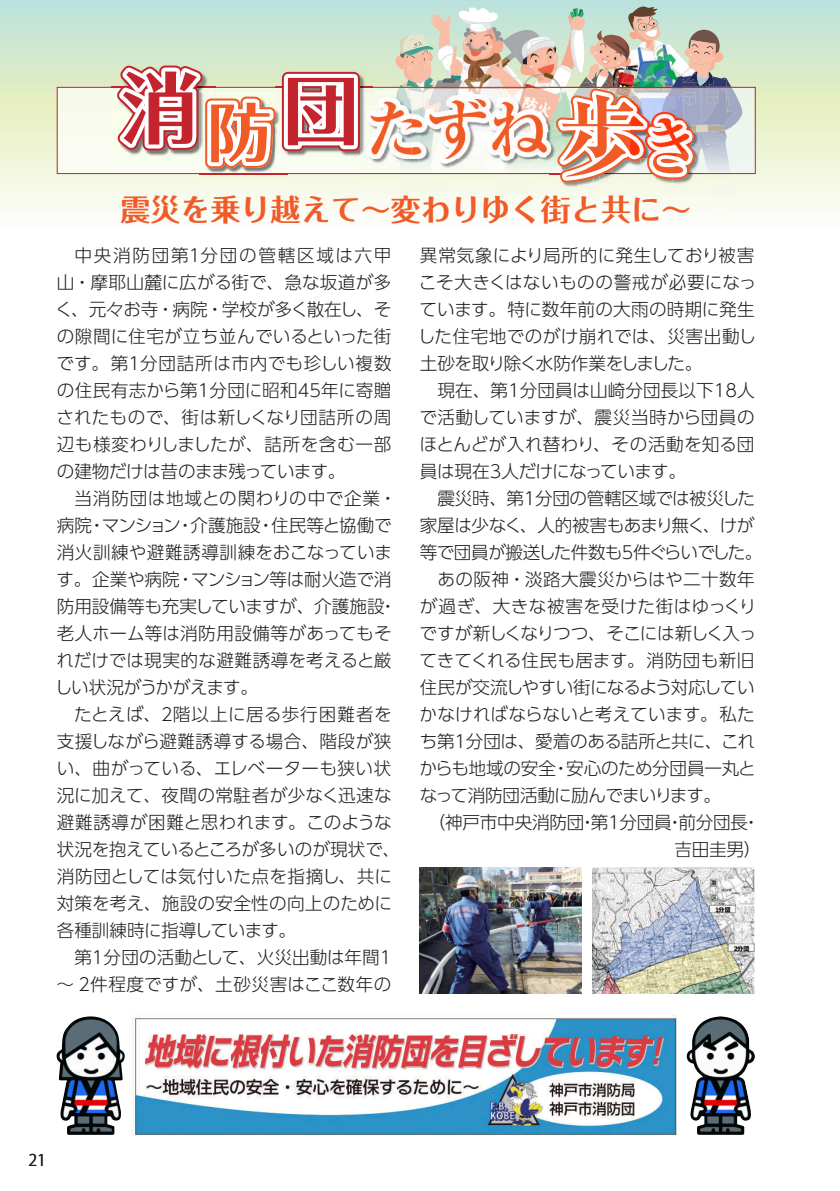
<style>
.page{position:relative;width:840px;height:1191px;background:#fff}
.page>*{position:absolute;margin:0;border:0;box-sizing:border-box;transform-origin:0 0}
.t1{font:90px "Ryumin Pro Bold 90 msp RKSJ H";color:#f15b27}
.t2{font:78px "Folk Pro Bold 90 msp RKSJ H";color:#c3242d}
.t3{font:30px "Folk Pro Bold 90 msp RKSJ H";color:#f15b27}
.t4{font:17.6px/27px "UD Shin Go Pr 6 Light 90 msp RKSJ H";letter-spacing:-.01em;color:#231f20;text-align:justify}
.t5{font:17.6px "UD Shin Go Pr 6 Light 90 msp RKSJ H";letter-spacing:-.04em;color:#231f20}
.t6{font:17.6px "UD Shin Go Pr 6 Light 90 msp RKSJ H";letter-spacing:.02em;color:#231f20}
.t7{font:17.6px "UD Shin Go Pr 6 Light 90 msp RKSJ H";letter-spacing:-.03em;color:#231f20}
.t8{font:17.6px "UD Shin Go Pr 6 Light 90 msp RKSJ H";letter-spacing:-.07em;color:#231f20}
.t9{font:17.6px "UD Shin Go Pr 6 Light 90 msp RKSJ H";letter-spacing:-.045em;color:#231f20}
.t10{font:16px "Koz Go Pro Regular 90 msp RKSJ H";color:#231f20}
.s1{font-size:75px}
.s2{font-size:62.8px}
</style>
<div class="page">
<svg style="left:0;top:0;width:839px;height:212px"></svg>
<img style="left:430px;top:14px;width:21px;height:13px">
<img style="left:469px;top:24px;width:22px;height:3px">
<img style="left:458px;top:7px;width:40px;height:17px">
<img style="left:657px;top:16px;width:3px;height:14px">
<img style="left:627px;top:7px;width:30px;height:23px">
<svg style="left:637px;top:17px;width:20px;height:13px"></svg>
<img style="left:560px;top:26px;width:11px;height:11px">
<img style="left:571px;top:16px;width:14px;height:21px">
<img style="left:569px;top:29px;width:15px;height:8px">
<svg style="left:568px;top:8px;width:16px;height:19px"></svg>
<img style="left:695px;top:30px;width:24px;height:7px">
<img style="left:402px;top:35px;width:9px;height:2px">
<svg style="left:57px;top:87px;width:698px;height:87px;fill:#f8fbee"></svg>
<img style="left:360px;top:173px;width:35px;height:8px">
<img style="left:360px;top:89px;width:35px;height:84px">
<svg style="left:395px;top:37px;width:359px;height:178px"></svg>
<img style="left:199px;top:172px;width:88px;height:9px">
<img style="left:199px;top:173px;width:88px;height:1px">
<img style="left:366px;top:89px;width:6px;height:77px">
<svg style="left:106px;top:56px;width:260px;height:116px"></svg>
<img style="left:686px;top:1016px;width:68px;height:118px">
<img style="left:57px;top:1016px;width:68px;height:118px">
<img style="left:134px;top:1015px;width:543px;height:121px">
<img style="left:419px;top:867px;width:162px;height:127px">
<img style="left:592px;top:867px;width:162px;height:127px">
<img style="left:411px;top:27px;width:143px;height:136px">
<img style="left:585px;top:30px;width:110px;height:66px">
<img style="left:365px;top:97px;width:46px;height:62px">
<img style="left:629px;top:96px;width:67px;height:62px">
<h2 class="t2" style="left:121px;top:79px;width:239px">消<sub>防</sub><span class="s1">団</span></h2>
<h1 class="t1" style="left:557px;top:102px;width:146px">歩<span class="s2">き</span></h1>
<h3 class="t3" style="left:120px;top:198px;width:571px">震災を乗り越えて～変わりゆく街と共に～</h3>
<p class="t4" style="left:55px;top:244px;width:337px;text-indent:19px">中央消防団第1分団の管轄区域は六甲山・摩耶山麓に広がる街で、急な坂道が多く、元々お寺・病院・学校が多く散在し、その隙間に住宅が立ち並んでいるといった街です。第1分団詰所は市内でも珍しい複数の住民有志から第1分団に昭和45年に寄贈されたもので、街は新しくなり団詰所の周辺も様変わりしましたが、詰所を含む一部の建物だけは昔のまま残っています。</p>
<p class="t4" style="left:55px;top:487px;width:343px;text-align:left;text-indent:20px">当消防団は地域との関わりの中で企業・病院・マンション・介護施設・住民等と協働で消火訓練や避難誘導訓練をおこなっています。企業や病院・マンション等は耐火造で消防用設備等も充実していますが、介護施設・老人ホーム等は消防用設備等があってもそれだけでは現実的な避難誘導を考えると厳しい状況がうかがえます。</p>
<p class="t4" style="left:57px;top:703px;width:345px;text-align:left;text-indent:17px">たとえば、2階以上に居る歩行困難者を支援しながら避難誘導する場合、階段が狭い、曲がっている、エレベーターも狭い状況に加えて、夜間の常駐者が少なく迅速な避難誘導が困難と思われます。このような状況を抱えているところが多いのが現状で、消防団としては気付いた点を指摘し、共に対策を考え、施設の安全性の向上のために各種訓練時に指導しています。</p>
<p class="t4" style="left:57px;top:946px;width:336px;text-align:right">第1分団の活動として、火災出動は年間1～ 2件程度ですが、土砂災害はここ数年の</p>
<p class="t4" style="left:417px;top:244px;width:340px">異常気象により局所的に発生しており被害こそ大きくはないものの警戒が必要になっています。特に数年前の大雨の時期に発生した住宅地でのがけ崩れでは、災害出動し土砂を取り除く水防作業をしました。</p>
<p class="t4" style="left:419px;top:379px;width:336px;text-indent:18px">現在、第1分団員は山崎分団長以下18人で活動していますが、震災当時から団員のほとんどが入れ替わり、その活動を知る団員は現在3人だけになっています。</p>
<p class="t4" style="left:437px;top:487px;width:319px">震災時、第1分団の管轄区域では被災した</p>
<p class="t7" style="left:419px;top:519px;width:336px">家屋は少なく、人的被害もあまり無く、けが</p>
<p class="t5" style="left:419px;top:546px;width:344px">等で団員が搬送した件数も5件ぐらいでした。</p>
<p class="t6" style="left:437px;top:573px;width:318px">あの阪神・淡路大震災からはや二十数年</p>
<p class="t6" style="left:419px;top:600px;width:338px">が過ぎ、大きな被害を受けた街はゆっくり</p>
<p class="t8" style="left:419px;top:627px;width:338px">ですが新しくなりつつ、そこには新しく入っ</p>
<p class="t4" style="left:419px;top:649px;width:336px">てきてくれる住民も居ます。消防団も新旧</p>
<p class="t5" style="left:419px;top:681px;width:336px">住民が交流しやすい街になるよう対応してい</p>
<p class="t4" style="left:419px;top:703px;width:336px">かなければならないと考えています。私た</p>
<p class="t4" style="left:419px;top:730px;width:337px">ち第1分団は、愛着のある詰所と共に、これ</p>
<p class="t4" style="left:419px;top:757px;width:337px">からも地域の安全・安心のため分団員一丸と</p>
<p class="t9" style="left:419px;top:789px;width:302px">なって消防団活動に励んでまいります。</p>
<p class="t4" style="left:427px;top:811px;width:333px">（神戸市中央消防団・第1分団員・前分団長・</p>
<p class="t10" style="left:28px;top:1154px;width:19px">21</p>
</div>
